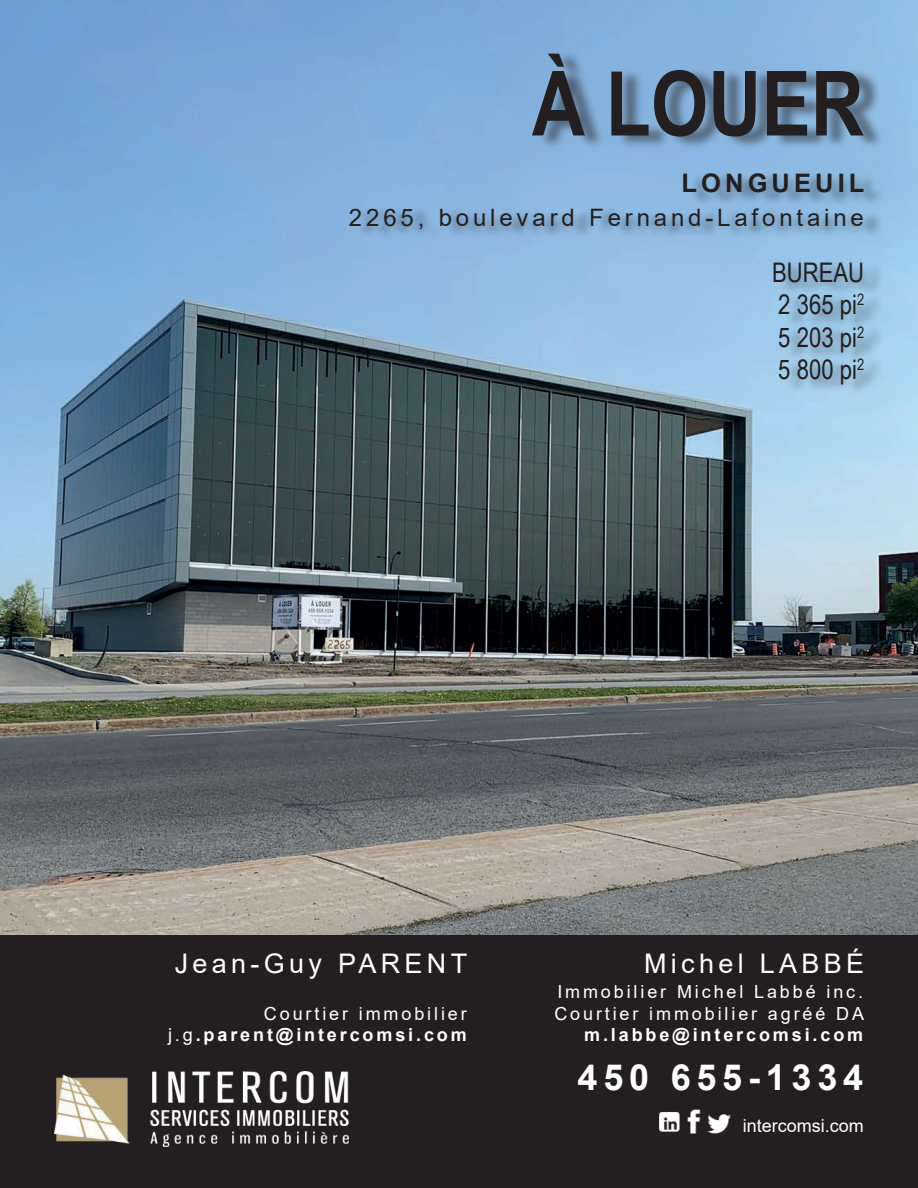
<style>
.page{position:relative;width:918px;height:1188px;background:#fff}
.page>*{position:absolute;margin:0;border:0;box-sizing:border-box;transform-origin:0 0}
.t1{font:700 90px "Arial Narrow";color:#231f20}
.t2{font:700 36px "Arial";letter-spacing:.16em;color:#fff}
.t3{font:27px/32.4px "Arial Narrow";color:#231f20;text-align:justify}
.t4{font:27px "Arial";letter-spacing:.16em;color:#fff}
.t5{font:700 25.5px "Arial";letter-spacing:.16em;color:#231f20}
.t6{font:24px "Arial";letter-spacing:.16em;color:#231f20}
.t7{font:700 18px/21.6px "Arial";letter-spacing:.16em;color:#fff;text-align:right}
.t8{font:18px/21.6px "Arial";letter-spacing:.16em;color:#fff}
.t9{font:18px "Arial";color:#fff}
.s1{font-weight:400}
</style>
<div class="page">
<img style="left:0;top:0;width:918px;height:935px">
<div style="left:538px;top:51px;width:347px;height:99px;background:#231f20;opacity:.5"></div>
<div style="left:779px;top:260px;width:106px;height:138px;background:#231f20;opacity:.5"></div>
<div style="left:0;top:935px;width:918px;height:253px;background:#231f20"></div>
<img style="left:707px;top:1114px;width:24px;height:20px">
<img style="left:659px;top:1112px;width:21px;height:20px">
<img style="left:687px;top:1109px;width:14px;height:25px">
<div style="left:689px;top:171px;width:196px;height:36px;background:#231f20;opacity:.5"></div>
<div style="left:356px;top:206px;width:529px;height:36px;background:#231f20;opacity:.5"></div>
<img style="left:54px;top:1071px;width:295px;height:76px">
<h1 class="t1" style="left:532px;top:36px;width:334px">À LOUER</h1>
<h3 class="t5" style="left:682px;top:165px;width:184px">LONGUEUIL</h3>
<h3 class="t6" style="left:349px;top:201px;width:516px">2265, boulevard Fernand-Lafontaine</h3>
<h3 class="t3" style="left:772px;top:255px;width:94px">BUREAU 2 365 pi<sup>2<br></sup>5 203 pi<sup>2<br></sup>5 800 pi<sup>2</sup></h3>
<h3 class="t4" style="left:175px;top:945px;width:294px">Jean-Guy PARENT</h3>
<p class="t7" style="left:168px;top:1003px;width:300px"><span class="s1">Courtier immobilier j.g</span>.parent@intercomsi.com</p>
<h3 class="t4" style="left:644px;top:945px;width:222px">Michel LABBÉ</h3>
<p class="t8" style="left:554px;top:981px;width:311px">Immobilier Michel Labbé inc.<br>Courtier immobilier agréé DA</p>
<p class="t7" style="left:584px;top:1024px;width:281px">m.labbe@intercomsi.com</p>
<h2 class="t2" style="left:578px;top:1052px;width:287px">450 655-1334</h2>
<p class="t9" style="left:743px;top:1113px;width:123px">intercomsi.com</p>
</div>
